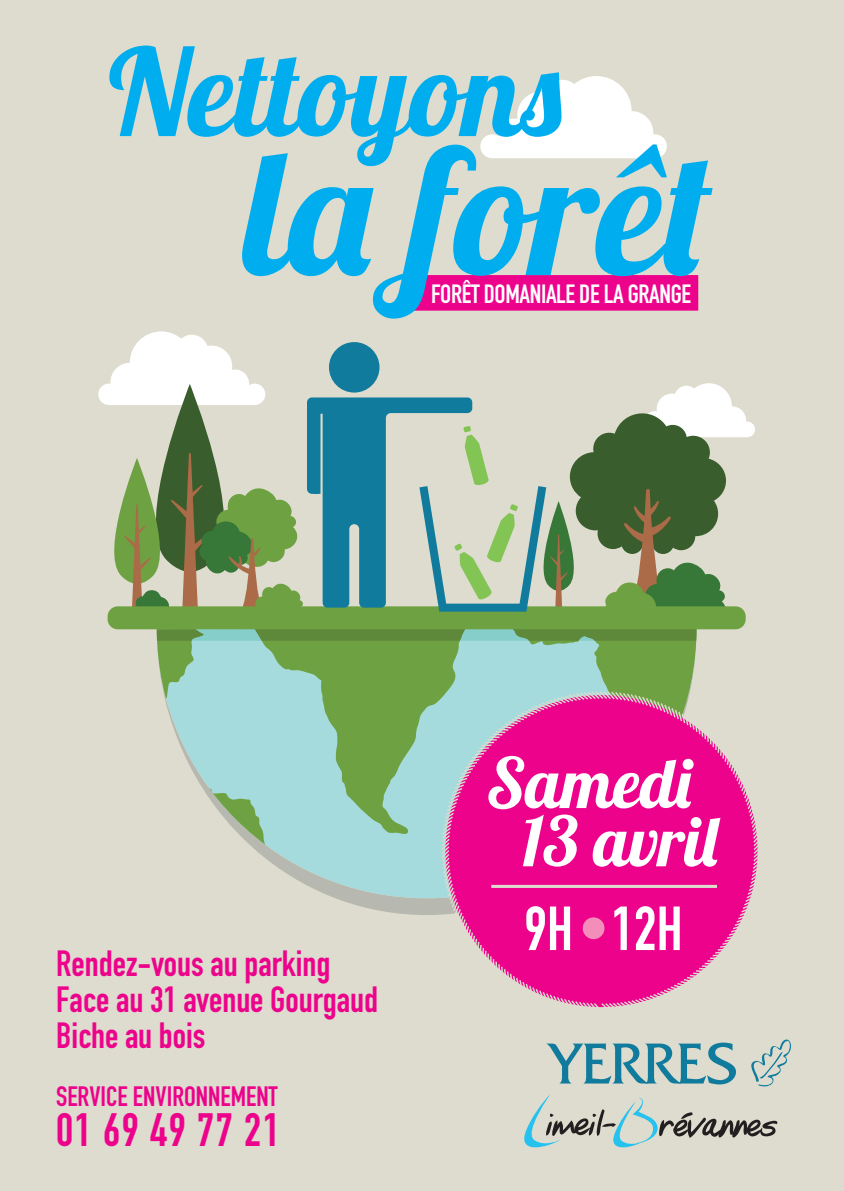
<style>
.page{position:relative;width:844px;height:1191px;background:#fff}
.page>*{position:absolute;margin:0;border:0;box-sizing:border-box;transform-origin:0 0}
.t1{font:174.04px "Lobster";color:#00aeef}
.t2{font:120.05px "Lobster";color:#00aeef}
.t3{font:69.04px "Lobster";color:#fff}
.t4{font:700 61.07px "DIN Condensed";color:#fff}
.t5{font:700 46.11px "DIN Condensed";letter-spacing:.03em;color:#ed028c}
.t6{font:700 35.96px "DIN Condensed";color:#ed028c}
.t7{font:700 27.65px "DIN Condensed";color:#ed028c}
.t8{font:700 26.07px "DIN Condensed";letter-spacing:-.015em;color:#fff}
.s1{color:#f38eba}
</style>
<div class="page">
<div style="left:0;top:0;width:843px;height:1191px;background:#dddcce"></div>
<svg style="left:335px;top:898px;width:105px;height:17px;fill:#b7b9b0"></svg>
<svg style="left:480px;top:76px;width:186px;height:82px"></svg>
<svg style="left:275px;top:834px;width:165px;height:64px;background:#acd6d5"></svg>
<svg style="left:169px;top:714px;width:271px;height:120px;background:#99ccb6"></svg>
<svg style="left:169px;top:773px;width:106px;height:92px"></svg>
<svg style="left:98px;top:331px;width:656px;height:383px"></svg>
<svg style="left:751px;top:1039px;width:40px;height:48px"></svg>
<svg style="left:546px;top:1042px;width:189px;height:42px"></svg>
<svg style="left:440px;top:689px;width:318px;height:319px"></svg>
<svg style="left:524px;top:1094px;width:253px;height:53px"></svg>
<svg style="left:412px;top:275px;width:286px;height:36px;background:#ec078d"></svg>
<hr style="left:491px;top:885px;width:225px;height:3px;background:#dddcce">
<p class="t2" style="left:109px;top:16px;width:454px">Nettoyons</p>
<p class="t1" style="left:243px;top:101px;width:469px">la forêt</p>
<p class="t8" style="left:431px;top:276px;width:261px">FORÊT DOMANIALE DE LA GRANGE</p>
<p class="t6" style="left:56px;top:938px;width:276px">Rendez-vous au parking</p>
<p class="t6" style="left:56px;top:974px;width:323px">Face au 31 avenue Gourgaud</p>
<p class="t6" style="left:56px;top:1010px;width:151px">Biche au bois</p>
<p class="t7" style="left:56px;top:1077px;width:223px">SERVICE ENVIRONNEMENT</p>
<p class="t5" style="left:56px;top:1098px;width:225px">01 69 49 77 21</p>
<p class="t3" style="left:486px;top:739px;width:209px">Samedi</p>
<p class="t3" style="left:521px;top:797px;width:201px">13 avril</p>
<p class="t4" style="left:524px;top:887px;width:160px">9H <span class="s1">•</span> 12H</p>
</div>
